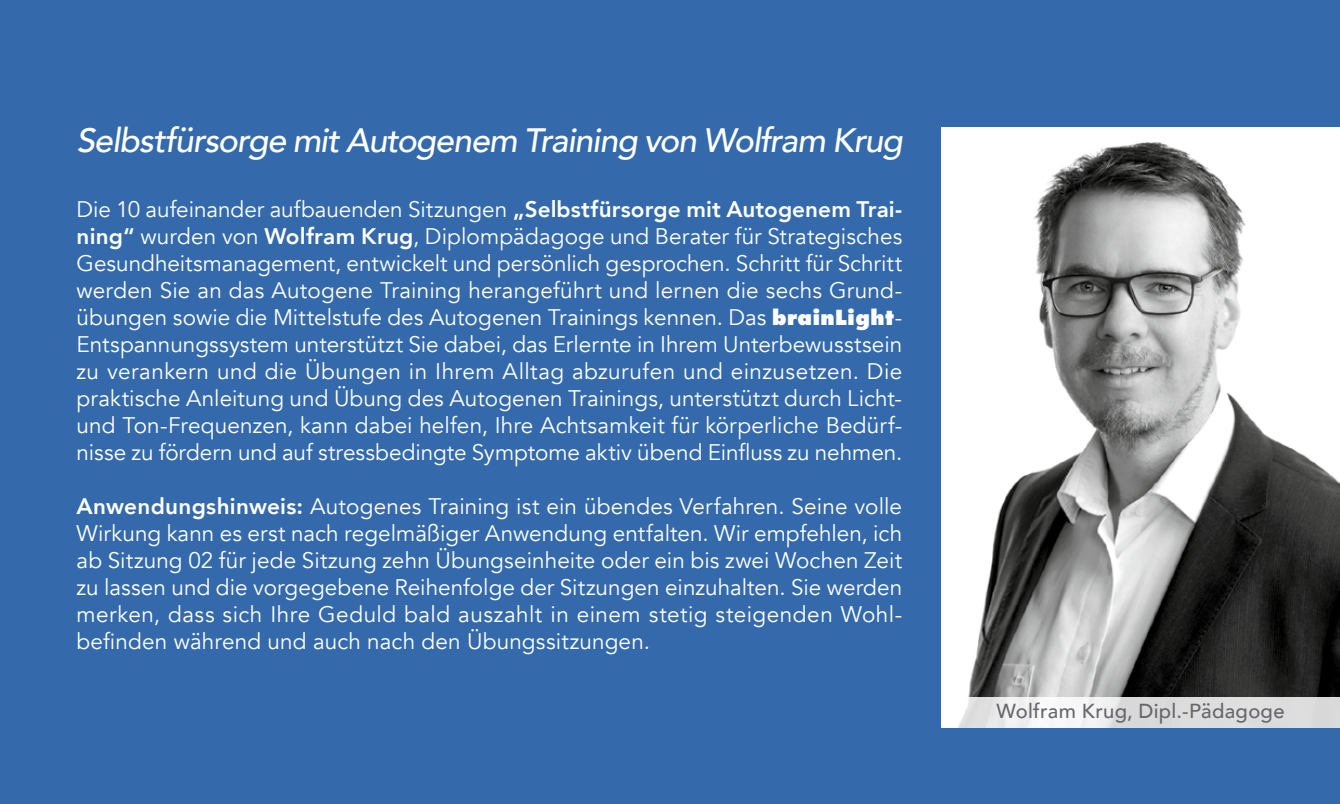
<style>
.page{position:relative;width:1340px;height:804px;background:#fff}
.page>*{position:absolute;margin:0;border:0;box-sizing:border-box;transform-origin:0 0}
.t1{font:italic 500 33.75px "Avenir";letter-spacing:-.03em;color:#fff}
.t2{font:22.5px/27px "Avenir";letter-spacing:.005em;color:#fff;text-align:justify}
.t3{font:500 20.25px "Avenir";letter-spacing:.015em;color:#66676c}
.s1{font-weight:800}
.s2{font-family:"Futura";font-weight:800;font-size:20.25px}
</style>
<div class="page">
<div style="left:0;top:0;width:1339px;height:804px;background:#346aac"></div>
<img style="left:941px;top:128px;width:398px;height:568px">
<svg style="left:941px;top:696px;width:398px;height:31px;background:#e0e0e0"></svg>
<h1 class="t1" style="left:77px;top:120px;width:827px">Selbstfürsorge mit Autogenem Training von Wolfram Krug</h1>
<p class="t2" style="left:77px;top:196px;width:827px">Die 10 aufeinander aufbauenden Sitzungen <span class="s1">„Selbstfürsorge mit Autogenem Trai&shy;ning“</span> wurden von <span class="s1">Wolfram Krug</span>, Diplompädagoge und Berater für Strategisches Gesundheitsmanagement, entwickelt und persönlich gesprochen. Schritt für Schritt werden Sie an das Autogene Training herangeführt und lernen die sechs Grund&shy;übungen sowie die Mittelstufe des Autogenen Trainings kennen. Das <span class="s2">brainLight</span>-Entspannungssystem unterstützt Sie dabei, das Erlernte in Ihrem Unterbewusstsein zu verankern und die Übungen in Ihrem Alltag abzurufen und einzusetzen. Die praktische Anleitung und Übung des Autogenen Trainings, unterstützt durch Licht&shy;und Ton-Frequenzen, kann dabei helfen, Ihre Achtsamkeit für körperliche Bedürf&shy;nisse zu fördern und auf stressbedingte Symptome aktiv übend Einfluss zu nehmen.</p>
<p class="t2" style="left:77px;top:493px;width:827px"><span class="s1">Anwendungshinweis:</span> Autogenes Training ist ein übendes Verfahren. Seine volle Wirkung kann es erst nach regelmäßiger Anwendung entfalten. Wir empfehlen, ich ab Sitzung 02 für jede Sitzung zehn Übungseinheite oder ein bis zwei Wochen Zeit zu lassen und die vorgegebene Reihenfolge der Sitzungen einzuhalten. Sie werden merken, dass sich Ihre Geduld bald auszahlt in einem stetig steigenden Wohl&shy;befinden während und auch nach den Übungssitzungen.</p>
<p class="t3" style="left:996px;top:693px;width:290px">Wolfram Krug, Dipl.-Pädagoge</p>
</div>
